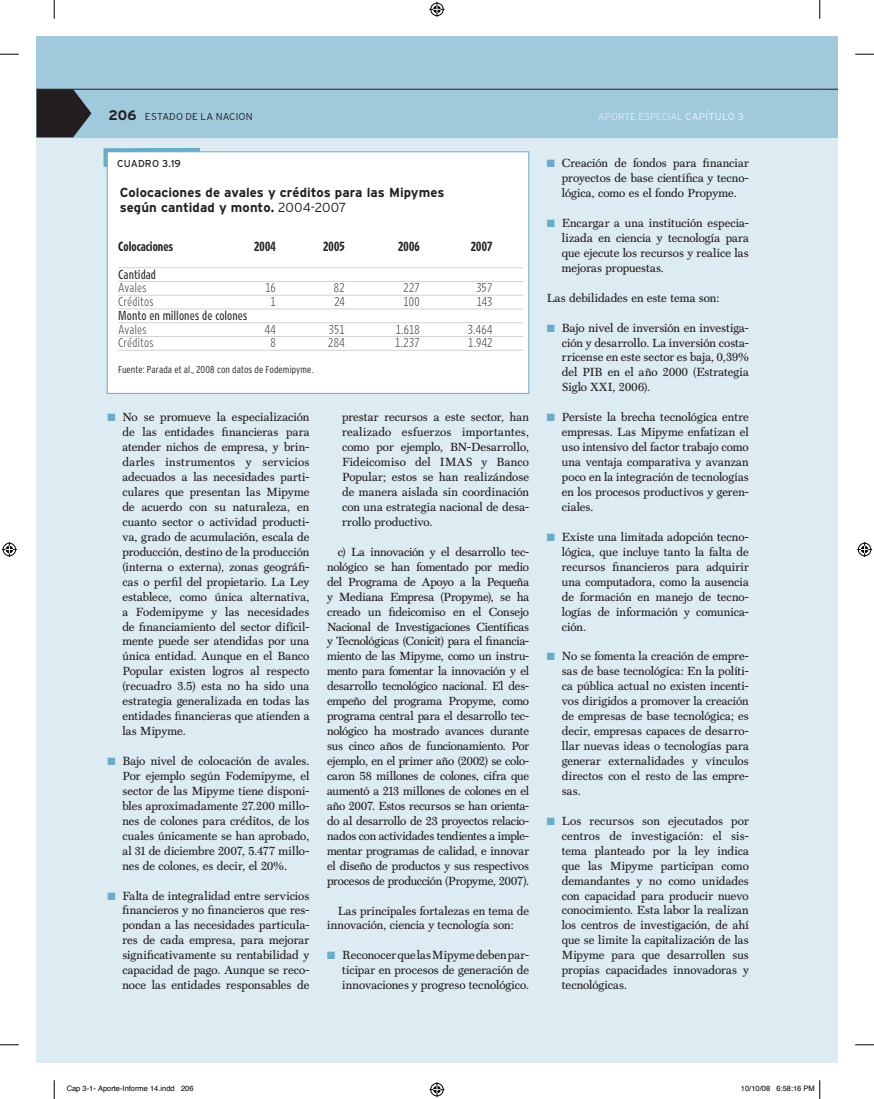
<style>
.page{position:relative;width:874px;height:1099px;background:#fff}
.page>*{position:absolute;margin:0;border:0;box-sizing:border-box;transform-origin:0 0}
.t1{font:700 13.12px/14.9px "Interstate";color:#231f20}
.t2{font:11.88px/15px "Scotch Text";color:#231f20;text-align:justify}
.t3{font:11.88px "Retina A01";letter-spacing:.005em;color:#231f20}
.t4{font:11.88px "Retina A05";letter-spacing:.005em;color:#231f20}
.t5{font:11.88px "Retina A10";letter-spacing:.01em;color:#231f20}
.t6{font:300 condensed 10px "Interstate";letter-spacing:.005em;color:#231f20}
.t7{font:300 10px "Interstate";letter-spacing:-.015em;color:#ddebf2}
.t8{font:300 10px "Interstate";letter-spacing:.015em;color:#231f20}
.t9{font:10px "Interstate";letter-spacing:.01em;color:#231f20}
.t10{font:7.5px "Helvetica";color:#000}
.s1{font-weight:700;font-size:13.75px}
.s2{font-weight:400}
.s3{font-weight:300}
.s4{color:#6aacc8}
</style>
<div class="page">
<div style="left:36px;top:36px;width:783px;height:1026px;background:#ddebf2"></div>
<div style="left:36px;top:36px;width:783px;height:102px;background:#a0c9dc"></div>
<hr style="left:36px;top:89px;width:783px;height:1px;background:#231f20">
<svg style="left:36px;top:89px;width:55px;height:48px"></svg>
<div style="left:819px;top:36px;width:18px;height:1026px;background:#ddebf2"></div>
<div style="left:819px;top:36px;width:18px;height:102px;background:#a0c9dc"></div>
<svg style="left:819px;top:89px;width:18px;height:1px"></svg>
<div style="left:107px;top:151px;width:422px;height:242px;background:#fff;border:1px solid #6aacc8"></div>
<svg style="left:103px;top:148px;width:100px;height:22px"></svg>
<hr style="left:118px;top:267px;width:405px;height:1px;background:#d1d2d4">
<hr style="left:118px;top:281px;width:405px;height:1px;background:#d1d2d4">
<hr style="left:118px;top:295px;width:405px;height:1px;background:#d1d2d4">
<hr style="left:118px;top:308px;width:405px;height:1px;background:#d1d2d4">
<hr style="left:118px;top:322px;width:405px;height:1px;background:#d1d2d4">
<hr style="left:118px;top:336px;width:405px;height:1px;background:#d1d2d4">
<hr style="left:118px;top:350px;width:405px;height:1px;background:#d1d2d4">
<svg style="left:0;top:53px;width:19px;height:2px"></svg>
<svg style="left:855px;top:53px;width:18px;height:2px"></svg>
<svg style="left:0;top:1044px;width:19px;height:1px"></svg>
<svg style="left:855px;top:1044px;width:18px;height:1px"></svg>
<svg style="left:53px;top:0;width:2px;height:19px"></svg>
<svg style="left:53px;top:1080px;width:2px;height:18px"></svg>
<svg style="left:819px;top:0;width:1px;height:19px"></svg>
<svg style="left:429px;top:2px;width:15px;height:15px"></svg>
<svg style="left:429px;top:1082px;width:15px;height:14px"></svg>
<svg style="left:2px;top:542px;width:15px;height:15px"></svg>
<svg style="left:857px;top:542px;width:14px;height:15px"></svg>
<svg style="left:819px;top:1080px;width:1px;height:18px"></svg>
<p class="t8" style="left:109px;top:111px;width:146px"><span class="s1">206</span> ESTADO DE LA NACION</p>
<p class="t7" style="left:598px;top:111px;width:147px">APORTE ESPECIAL <span class="s2">CAPÍTULO 3</span></p>
<p class="t9" style="left:117px;top:158px;width:65px">CUADRO 3.19</p>
<p class="t1" style="left:120px;top:185px;width:326px">Colocaciones de avales y créditos para las Mipymes según cantidad y monto. <span class="s3">2004-2007</span></p>
<p class="t5" style="left:118px;top:239px;width:56px">Colocaciones</p>
<p class="t5" style="left:254px;top:239px;width:23px">2004</p>
<p class="t5" style="left:323px;top:239px;width:23px">2005</p>
<p class="t5" style="left:398px;top:239px;width:23px">2006</p>
<p class="t5" style="left:470px;top:239px;width:23px">2007</p>
<p class="t4" style="left:118px;top:267px;width:39px">Cantidad</p>
<p class="t3" style="left:118px;top:281px;width:30px">Avales</p>
<p class="t3" style="left:265px;top:281px;width:12px">16</p>
<p class="t3" style="left:334px;top:281px;width:12px">82</p>
<p class="t3" style="left:403px;top:281px;width:18px">227</p>
<p class="t3" style="left:476px;top:281px;width:17px">357</p>
<p class="t3" style="left:118px;top:295px;width:37px">Créditos</p>
<p class="t3" style="left:270px;top:295px;width:7px">1</p>
<p class="t3" style="left:334px;top:295px;width:12px">24</p>
<p class="t3" style="left:403px;top:295px;width:18px">100</p>
<p class="t3" style="left:476px;top:295px;width:17px">143</p>
<p class="t4" style="left:118px;top:308px;width:131px">Monto en millones de colones</p>
<p class="t3" style="left:118px;top:322px;width:30px">Avales</p>
<p class="t3" style="left:265px;top:322px;width:13px">44</p>
<p class="t3" style="left:329px;top:322px;width:17px">351</p>
<p class="t3" style="left:395px;top:322px;width:26px">1.618</p>
<p class="t3" style="left:467px;top:322px;width:26px">3.464</p>
<p class="t3" style="left:118px;top:336px;width:37px">Créditos</p>
<p class="t3" style="left:270px;top:336px;width:7px">8</p>
<p class="t3" style="left:328px;top:336px;width:18px">284</p>
<p class="t3" style="left:395px;top:336px;width:26px">1.237</p>
<p class="t3" style="left:468px;top:336px;width:25px">1.942</p>
<p class="t6" style="left:118px;top:364px;width:197px">Fuente: Parada et al., 2008 con datos de Fodemipyme.</p>
<p class="t2" style="left:342px;top:409px;width:188px">prestar recursos a este sector, han realizado esfuerzos importantes, como por ejemplo, BN-Desarrollo, Fideicomiso del IMAS y Banco Popular; estos se han realizándose de manera aislada sin coordinación con una estrategia nacional de desa&shy;rrollo productivo.</p>
<p class="t2" style="left:327px;top:544px;width:203px;text-indent:11px">c) La innovación y el desarrollo tec&shy;nológico se han fomentado por medio del Programa de Apoyo a la Pequeña y Mediana Empresa (Propyme), se ha creado un fideicomiso en el Consejo Nacional de Investigaciones Científicas y Tecnológicas (Conicit) para el financia&shy;miento de las Mipyme, como un instru&shy;mento para fomentar la innovación y el desarrollo tecnológico nacional. El des&shy;empeño del programa Propyme, como programa central para el desarrollo tec&shy;nológico ha mostrado avances durante sus cinco años de funcionamiento. Por ejemplo, en el primer año (2002) se colo&shy;caron 58 millones de colones, cifra que aumentó a 213 millones de colones en el año 2007. Estos recursos se han orienta&shy;do al desarrollo de 23 proyectos relacio&shy;nados con actividades tendientes a imple&shy;mentar programas de calidad, e innovar el diseño de productos y sus respectivos procesos de producción (Propyme, 2007).</p>
<p class="t2" style="left:327px;top:902px;width:203px;text-indent:11px">Las principales fortalezas en tema de innovación, ciencia y tecnología son:</p>
<p class="t2" style="left:342px;top:947px;width:188px;text-indent:-15px"><span class="s4">■</span> Reconocer que las Mipyme deben par&shy;ticipar en procesos de generación de innovaciones y progreso tecnológico.</p>
<p class="t2" style="left:122px;top:409px;width:188px;text-indent:-15px"><span class="s4">■</span> No se promueve la especialización de las entidades financieras para atender nichos de empresa, y brin&shy;darles instrumentos y servicios adecuados a las necesidades parti&shy;culares que presentan las Mipyme de acuerdo con su naturaleza, en cuanto sector o actividad producti&shy;va, grado de acumulación, escala de producción, destino de la producción (interna o externa), zonas geográfi&shy;cas o perfil del propietario. La Ley establece, como única alternativa, a Fodemipyme y las necesidades de financiamiento del sector difícil&shy;mente puede ser atendidas por una única entidad. Aunque en el Banco Popular existen logros al respecto (recuadro 3.5) esta no ha sido una estrategia generalizada en todas las entidades financieras que atienden a las Mipyme.</p>
<p class="t2" style="left:122px;top:753px;width:188px;text-indent:-15px"><span class="s4">■</span> Bajo nivel de colocación de avales.<br>Por ejemplo según Fodemipyme, el sector de las Mipyme tiene disponi&shy;bles aproximadamente 27.200 millo&shy;nes de colones para créditos, de los cuales únicamente se han aprobado, al 31 de diciembre 2007, 5.477 millo&shy;nes de colones, es decir, el 20%.</p>
<p class="t2" style="left:122px;top:887px;width:188px;text-indent:-15px"><span class="s4">■</span> Falta de integralidad entre servicios financieros y no financieros que res&shy;pondan a las necesidades particula&shy;res de cada empresa, para mejorar significativamente su rentabilidad y capacidad de pago. Aunque se reco&shy;noce las entidades responsables de</p>
<p class="t2" style="left:561px;top:156px;width:188px;text-indent:-15px"><span class="s4">■</span> Creación de fondos para financiar proyectos de base científica y tecno&shy;lógica, como es el fondo Propyme.</p>
<p class="t2" style="left:561px;top:215px;width:188px;text-indent:-15px"><span class="s4">■</span> Encargar a una institución especia&shy;lizada en ciencia y tecnología para que ejecute los recursos y realice las mejoras propuestas.</p>
<p class="t2" style="left:546px;top:290px;width:174px">Las debilidades en este tema son:</p>
<p class="t2" style="left:561px;top:320px;width:188px;text-indent:-15px"><span class="s4">■</span> Bajo nivel de inversión en investiga&shy;ción y desarrollo. La inversión costa&shy;rricense en este sector es baja, 0,39% del PIB en el año 2000 (Estrategia Siglo XXI, 2006).</p>
<p class="t2" style="left:561px;top:409px;width:188px;text-indent:-15px"><span class="s4">■</span> Persiste la brecha tecnológica entre empresas. Las Mipyme enfatizan el uso intensivo del factor trabajo como una ventaja comparativa y avanzan poco en la integración de tecnologías en los procesos productivos y geren&shy;ciales.</p>
<p class="t2" style="left:561px;top:529px;width:188px;text-indent:-15px"><span class="s4">■</span> Existe una limitada adopción tecno&shy;lógica, que incluye tanto la falta de recursos financieros para adquirir una computadora, como la ausencia de formación en manejo de tecno&shy;logías de información y comunica&shy;ción.</p>
<p class="t2" style="left:561px;top:648px;width:188px;text-indent:-15px"><span class="s4">■</span> No se fomenta la creación de empre&shy;sas de base tecnológica: En la políti&shy;ca pública actual no existen incenti&shy;vos dirigidos a promover la creación de empresas de base tecnológica; es decir, empresas capaces de desarro&shy;llar nuevas ideas o tecnologías para generar externalidades y vínculos directos con el resto de las empre&shy;sas.</p>
<p class="t2" style="left:561px;top:813px;width:188px;text-indent:-15px"><span class="s4">■</span> Los recursos son ejecutados por centros de investigación: el sis&shy;tema planteado por la ley indica que las Mipyme participan como demandantes y no como unidades con capacidad para producir nuevo conocimiento. Esta labor la realizan los centros de investigación, de ahí que se limite la capitalización de las Mipyme para que desarrollen sus propias capacidades innovadoras y tecnológicas.</p>
<p class="t10" style="left:67px;top:1082px;width:128px">Cap 3-1- Aporte-Informe 14.indd 206</p>
<p class="t10" style="left:740px;top:1082px;width:75px">10/10/08 6:58:16 PM</p>
</div>
